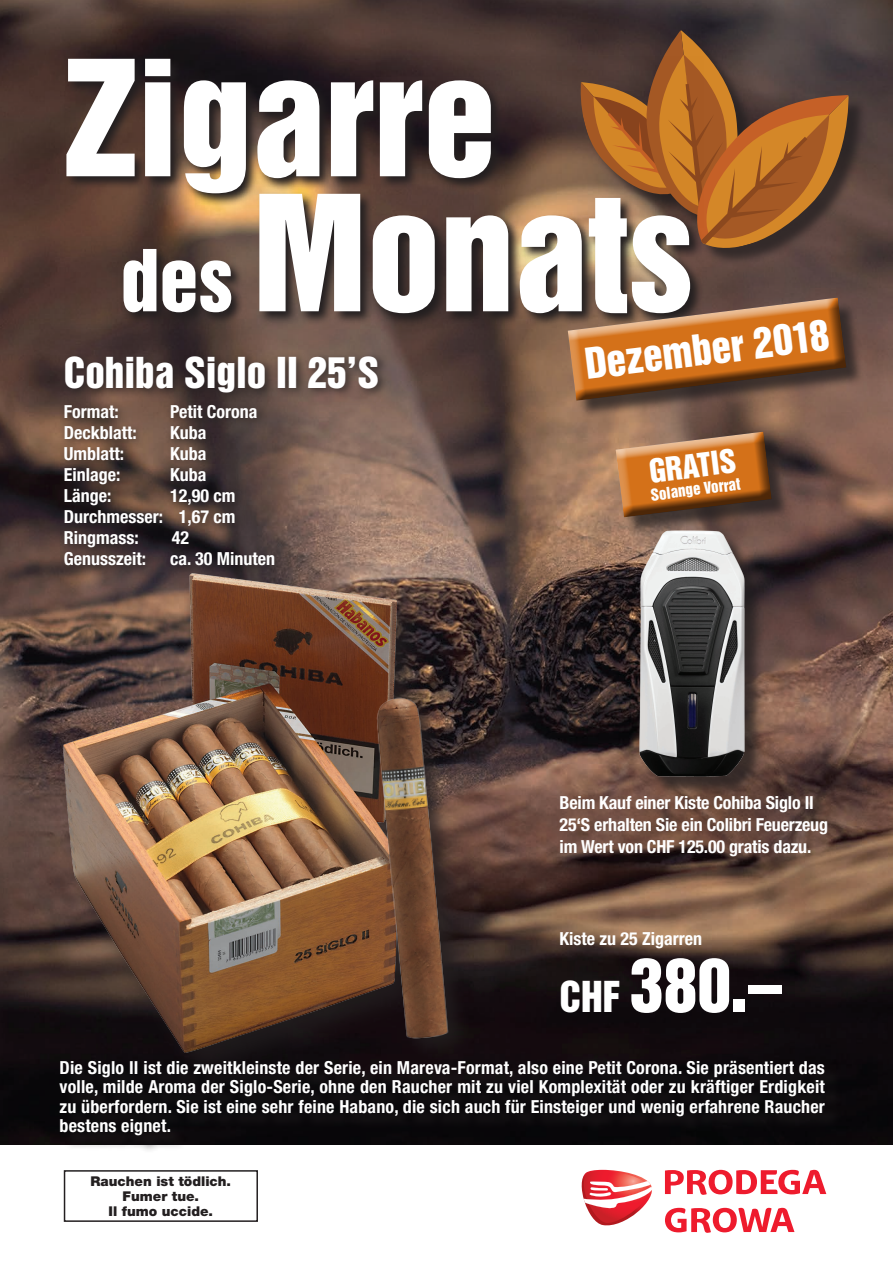
<style>
.page{position:relative;width:893px;height:1263px;background:#fff}
.page>*{position:absolute;margin:0;border:0;box-sizing:border-box;transform-origin:0 0}
.t1{font:147px "Helvetica Inserat";color:#fff}
.t2{font:67.5px "Helvetica Inserat";color:#fff}
.t3{font:39px "Helvetica Inserat";color:#fff}
.t4{font:30px "Helvetica Inserat";color:#fff}
.t5{font:700 condensed 18px/19.5px "Helvetica Neue LT Pro";color:#fff}
.t6{font:15px "Helvetica Inserat";color:#fff}
.t7{font:900 13.5px "Helvetica Neue LT Pro";color:#231f20}
.s1{font-size:78px}
.s2{font-size:39px}
</style>
<div class="page">
<img style="left:0;top:0;width:893px;height:1144px">
<div style="left:64px;top:1170px;width:194px;height:52px;border:2px solid #231f20"></div>
<svg style="left:665px;top:1170px;width:161px;height:25px"></svg>
<svg style="left:665px;top:1208px;width:129px;height:25px"></svg>
<svg style="left:581px;top:1170px;width:71px;height:56px"></svg>
<div style="left:58px;top:569px;width:372px;height:515px;background:#231f20;opacity:.75"></div>
<img style="left:58px;top:570px;width:347px;height:487px">
<div style="left:642px;top:533px;width:123px;height:264px;background:#231f20;opacity:.75"></div>
<img style="left:626px;top:535px;width:135px;height:251px">
<div style="left:374px;top:694px;width:98px;height:367px;background:#231f20;opacity:.75"></div>
<img style="left:369px;top:693px;width:87px;height:351px">
<div style="left:583px;top:34px;width:284px;height:232px;background:#231f20;opacity:.75"></div>
<svg style="left:577px;top:30px;width:274px;height:223px;background:#825430"></svg>
<div style="left:63px;top:1063px;width:780px;height:91px;background:#231f20;opacity:.75"></div>
<div style="left:618px;top:434px;width:172px;height:101px;background:#231f20;opacity:.75"></div>
<svg style="left:614px;top:431px;width:159px;height:87px;background:#ac682e"></svg>
<div style="left:59px;top:351px;width:330px;height:225px;background:#231f20;opacity:.75"></div>
<svg style="left:64px;top:57px;width:640px;height:271px;background:#513c30"></svg>
<div style="left:570px;top:300px;width:294px;height:119px;background:#231f20;opacity:.75"></div>
<svg style="left:565px;top:293px;width:293px;height:108px;background:#9a5e2d"></svg>
<p class="t1" style="left:64px;top:31px;width:434px">Zigarre</p>
<p class="t1" style="left:120px;top:166px;width:575px"><span class="s1">des</span> Monats</p>
<h3 class="t3" style="left:582px;top:341px;width:247px;rotate:-7deg">Dezember 2018</h3>
<p class="t3" style="left:64px;top:350px;width:317px">Cohiba Siglo II 25’S</p>
<p class="t5" style="left:64px;top:402px;width:56px">Format:</p>
<p class="t5" style="left:170px;top:402px;width:89px">Petit Corona</p>
<p class="t5" style="left:64px;top:423px;width:74px">Deckblatt:</p>
<p class="t5" style="left:170px;top:423px;width:38px">Kuba</p>
<p class="t5" style="left:64px;top:444px;width:62px">Umblatt:</p>
<p class="t5" style="left:170px;top:444px;width:38px">Kuba</p>
<p class="t5" style="left:64px;top:465px;width:58px">Einlage:</p>
<p class="t5" style="left:170px;top:465px;width:38px">Kuba</p>
<p class="t5" style="left:64px;top:486px;width:49px">Länge:</p>
<p class="t5" style="left:170px;top:486px;width:67px">12,90 cm</p>
<p class="t5" style="left:64px;top:507px;width:173px">Durchmesser: 1,67 cm</p>
<p class="t5" style="left:64px;top:528px;width:76px">Ringmass:</p>
<p class="t5" style="left:172px;top:528px;width:19px">42</p>
<p class="t5" style="left:64px;top:549px;width:84px">Genusszeit:</p>
<p class="t5" style="left:170px;top:549px;width:106px">ca. 30 Minuten</p>
<h3 class="t4" style="left:647px;top:453px;width:89px;rotate:-7deg">GRATIS</h3>
<p class="t6" style="left:650px;top:486px;width:91px;rotate:-7deg">Solange Vorrat</p>
<p class="t5" style="left:559px;top:792px;width:270px;line-height:21.6px">Beim Kauf einer Kiste Cohiba Siglo II<br>25‘S erhalten Sie ein Colibri Feuerzeug im Wert von CHF 125.00 gratis dazu.</p>
<p class="t5" style="left:559px;top:928px;width:144px">Kiste zu 25 Zigarren</p>
<p class="t2" style="left:559px;top:945px;width:223px"><span class="s2">CHF</span> 380.–</p>
<p class="t5" style="left:60px;top:1057px;width:767px;text-align:justify">Die Siglo II ist die zweitkleinste der Serie, ein Mareva-Format, also eine Petit Corona. Sie präsentiert das volle, milde Aroma der Siglo-Serie, ohne den Raucher mit zu viel Komplexität oder zu kräftiger Erdigkeit zu überfordern. Sie ist eine sehr feine Habano, die sich auch für Einsteiger und wenig erfahrene Raucher bestens eignet.</p>
<p class="t7" style="left:91px;top:1173px;width:142px">Rauchen ist tödlich.</p>
<p class="t7" style="left:123px;top:1188px;width:78px">Fumer tue.</p>
<p class="t7" style="left:109px;top:1203px;width:106px">Il fumo uccide.</p>
</div>
